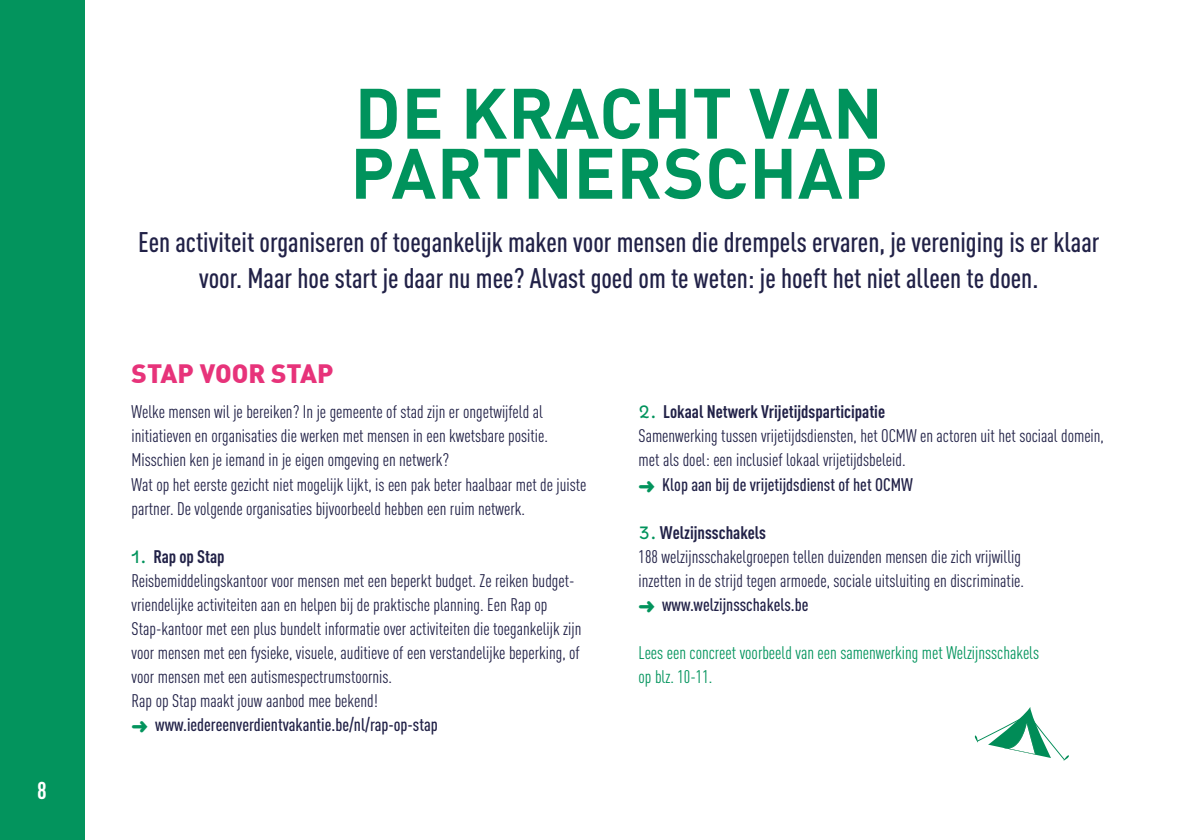
<style>
.page{position:relative;width:1191px;height:840px;background:#fff}
.page>*{position:absolute;margin:0;border:0;box-sizing:border-box;transform-origin:0 0}
.t1{font:700 70px/60px "DINOT";letter-spacing:.01em;color:#00935c}
.t2{font:500 condensed 28px/36px "DINOT";color:#212147;text-align:center}
.t3{font:900 26px "DIN";color:#e7337a}
.t4{font:700 condensed 24px "DINOT";color:#fff}
.t5{font:condensed 18px/24px "DINOT";color:#212147}
.t6{font:condensed 18px/24px "DINOT";color:#03945d}
.s1{font-family:"Coquette";font-stretch:normal;font-size:24px;color:#00935c}
.s2{font-weight:700}
.s3{color:#03945d}
.s4{font-weight:500}
</style>
<div class="page">
<div style="left:0;top:0;width:84px;height:839px;background:#03945d"></div>
<svg style="left:974px;top:707px;width:95px;height:53px"></svg>
<h3 class="t4" style="left:37px;top:775px;width:11px">8</h3>
<h1 class="t1" style="left:350px;top:81px;width:538px">DE KRACHT VAN<br>PARTNERSCHAP</h1>
<h2 class="t2" style="left:138px;top:223px;width:963px">Een activiteit organiseren of toegankelijk maken voor mensen die drempels ervaren, je vereniging is er klaar voor. Maar hoe start je daar nu mee? Alvast goed om te weten: je hoeft het niet alleen te doen.</h2>
<h3 class="t3" style="left:132px;top:356px;width:203px">STAP VOOR STAP</h3>
<p class="t5" style="left:132px;top:400px;width:456px">Welke mensen wil je bereiken? In je gemeente of stad zijn er ongetwijfeld al initiatieven en organisaties die werken met mensen in een kwetsbare positie.<br>Misschien ken je iemand in je eigen omgeving en netwerk?<br>Wat op het eerste gezicht niet mogelijk lijkt, is een pak beter haalbaar met de juiste partner. De volgende organisaties bijvoorbeeld hebben een ruim netwerk.</p>
<p class="t5" style="left:132px;top:544px;width:451px"><span class="s1">1.</span> <span class="s2">Rap op Stap<br></span>Reisbemiddelingskantoor voor mensen met een beperkt budget. Ze reiken budget&shy;vriendelijke activiteiten aan en helpen bij de praktische planning. Een Rap op Stap-kantoor met een plus bundelt informatie over activiteiten die toegankelijk zijn voor mensen met een fysieke, visuele, auditieve of een verstandelijke beperking, of voor mensen met een autismespectrumstoornis.<br>Rap op Stap maakt jouw aanbod mee bekend!<br><span class="s3">➜</span> <span class="s4">www.iedereenverdientvakantie.be/nl/rap-op-stap</span></p>
<p class="t5" style="left:638px;top:400px;width:467px"><span class="s1">2.</span> <span class="s2">Lokaal Netwerk Vrijetijdsparticipatie<br></span>Samenwerking tussen vrijetijdsdiensten, het OCMW en actoren uit het sociaal domein, met als doel: een inclusief lokaal vrijetijdsbeleid.<br><span class="s3">➜</span> <span class="s4">Klop aan bij de vrijetijdsdienst of het OCMW</span></p>
<p class="t5" style="left:638px;top:520px;width:387px"><span class="s1">3.</span> <span class="s2">Welzijnsschakels<br></span>188 welzijnsschakelgroepen tellen duizenden mensen die zich vrijwillig inzetten in de strijd tegen armoede, sociale uitsluiting en discriminatie. <span class="s3">➜</span> <span class="s4">www.welzijnsschakels.be</span></p>
<p class="t6" style="left:638px;top:640px;width:402px">Lees een concreet voorbeeld van een samenwerking met Welzijnsschakels op blz. 10-11.</p>
</div>
